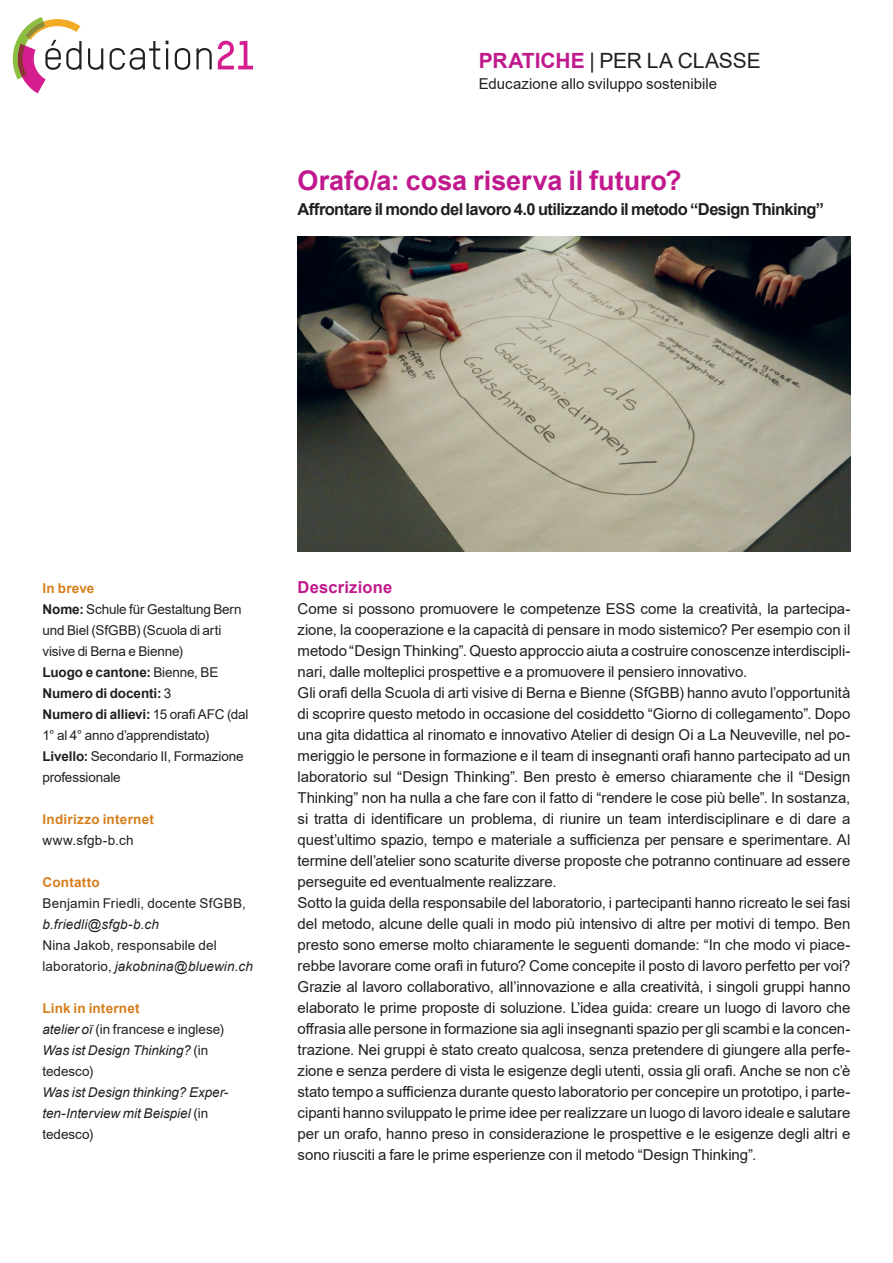
<style>
.page{position:relative;width:893px;height:1263px;background:#fff}
.page>*{position:absolute;margin:0;border:0;box-sizing:border-box;transform-origin:0 0}
.t1{font:700 27px "Arial";color:#c0198d}
.t2{font:21px "Arial";color:#231f20}
.t3{font:700 16.5px "Arial";letter-spacing:-.035em;color:#231f20}
.t4{font:700 16.5px "Arial";letter-spacing:.01em;color:#c0198d}
.t5{font:15px/21px "Arial";letter-spacing:-.005em;color:#231f20}
.t6{font:13.5px/21px "Arial";letter-spacing:-.01em;color:#231f20}
.t7{font:13.5px/21px "Arial";letter-spacing:.01em;color:#231f20}
.t8{font:italic 13.5px/21px "Arial";color:#231f20}
.t9{font:700 13.5px "Arial";letter-spacing:.015em;color:#d77e1c}
.t10{font:13.5px "Arial";letter-spacing:.015em;color:#231f20}
.s1{font-weight:700;color:#c0198d}
.s2{font-weight:700;color:#d77e1c}
.s3{font-weight:700}
.s4{font-style:italic}
.s5{font-style:normal}
</style>
<div class="page">
<svg style="left:88px;top:48px;width:15px;height:22px"></svg>
<svg style="left:110px;top:41px;width:50px;height:29px"></svg>
<hr style="left:166px;top:48px;width:2px;height:21px;background:#231f20">
<svg style="left:175px;top:48px;width:15px;height:22px"></svg>
<svg style="left:196px;top:48px;width:16px;height:21px"></svg>
<svg style="left:218px;top:41px;width:35px;height:28px"></svg>
<svg style="left:13px;top:17px;width:69px;height:76px"></svg>
<img style="left:298px;top:236px;width:552px;height:315px">
<h2 class="t2" style="left:479px;top:46px;width:284px"><span class="s1">PRATICHE</span> | PER LA CLASSE</h2>
<p class="t5" style="left:479px;top:73px;width:240px">Educazione allo sviluppo sostenibile</p>
<h1 class="t1" style="left:298px;top:161px;width:386px">Orafo/a: cosa riserva il futuro?</h1>
<p class="t3" style="left:298px;top:198px;width:528px">Affrontare il mondo del lavoro 4.0 utilizzando il metodo “Design Thinking”</p>
<p class="t6" style="left:43px;top:578px;width:207px"><span class="s2">In breve<br></span><span class="s3">Nome:</span> Schule für Gestaltung Bern und Biel (SfGBB) (Scuola di arti visive di Berna e Bienne)<br><span class="s3">Luogo e cantone:</span> Bienne, BE<br><span class="s3">Numero di docenti:</span> 3<br><span class="s3">Numero di allievi:</span> 15 orafi AFC (dal<br>1° al 4° anno d’apprendistato)<br><span class="s3">Livello:</span> Secondario II, Formazione professionale</p>
<p class="t9" style="left:43px;top:810px;width:113px">Indirizzo internet</p>
<p class="t10" style="left:43px;top:831px;width:93px">www.sfgb-b.ch</p>
<p class="t9" style="left:43px;top:873px;width:59px">Contatto</p>
<p class="t7" style="left:43px;top:893px;width:205px">Benjamin Friedli, docente SfGBB,</p>
<p class="t8" style="left:43px;top:914px;width:118px">b.friedli@sfgb-b.ch</p>
<p class="t7" style="left:43px;top:935px;width:212px">Nina Jakob, responsabile del laboratorio, <span class="s4">jakobnina@bluewin.ch</span></p>
<p class="t6" style="left:43px;top:998px;width:183px"><span class="s2">Link in internet<br></span><span class="s4">atelier oï</span> (in francese e inglese)<br><span class="s4">Was ist Design Thinking?</span> (in tedesco)</p>
<p class="t8" style="left:43px;top:1082px;width:187px">Was ist Design thinking? Exper&shy;ten-Interview mit Beispiel <span class="s5">(in tedesco)</span></p>
<p class="t4" style="left:298px;top:576px;width:96px">Descrizione</p>
<p class="t5" style="left:298px;top:598px;width:554px">Come si possono promuovere le competenze ESS come la creatività, la partecipa&shy;zione, la cooperazione e la capacità di pensare in modo sistemico? Per esempio con il metodo “Design Thinking”. Questo approccio aiuta a costruire conoscenze interdiscipli&shy;nari, dalle molteplici prospettive e a promuovere il pensiero innovativo.<br>Gli orafi della Scuola di arti visive di Berna e Bienne (SfGBB) hanno avuto l’opportunità di scoprire questo metodo in occasione del cosiddetto “Giorno di collegamento”. Dopo una gita didattica al rinomato e innovativo Atelier di design Oi a La Neuveville, nel po&shy;meriggio le persone in formazione e il team di insegnanti orafi hanno partecipato ad un laboratorio sul “Design Thinking”. Ben presto è emerso chiaramente che il “Design Thinking” non ha nulla a che fare con il fatto di “rendere le cose più belle”. In sostanza, si tratta di identificare un problema, di riunire un team interdisciplinare e di dare a quest’ultimo spazio, tempo e materiale a sufficienza per pensare e sperimentare. Al termine dell’atelier sono scaturite diverse proposte che potranno continuare ad essere perseguite ed eventualmente realizzare.<br>Sotto la guida della responsabile del laboratorio, i partecipanti hanno ricreato le sei fasi del metodo, alcune delle quali in modo più intensivo di altre per motivi di tempo. Ben presto sono emerse molto chiaramente le seguenti domande: “In che modo vi piace&shy;rebbe lavorare come orafi in futuro? Come concepite il posto di lavoro perfetto per voi?<br>Grazie al lavoro collaborativo, all’innovazione e alla creatività, i singoli gruppi hanno elaborato le prime proposte di soluzione. L’idea guida: creare un luogo di lavoro che offrasia alle persone in formazione sia agli insegnanti spazio per gli scambi e la concen&shy;trazione. Nei gruppi è stato creato qualcosa, senza pretendere di giungere alla perfe&shy;zione e senza perdere di vista le esigenze degli utenti, ossia gli orafi. Anche se non c’è stato tempo a sufficienza durante questo laboratorio per concepire un prototipo, i parte&shy;cipanti hanno sviluppato le prime idee per realizzare un luogo di lavoro ideale e salutare per un orafo, hanno preso in considerazione le prospettive e le esigenze degli altri e sono riusciti a fare le prime esperienze con il metodo “Design Thinking”.</p>
</div>
